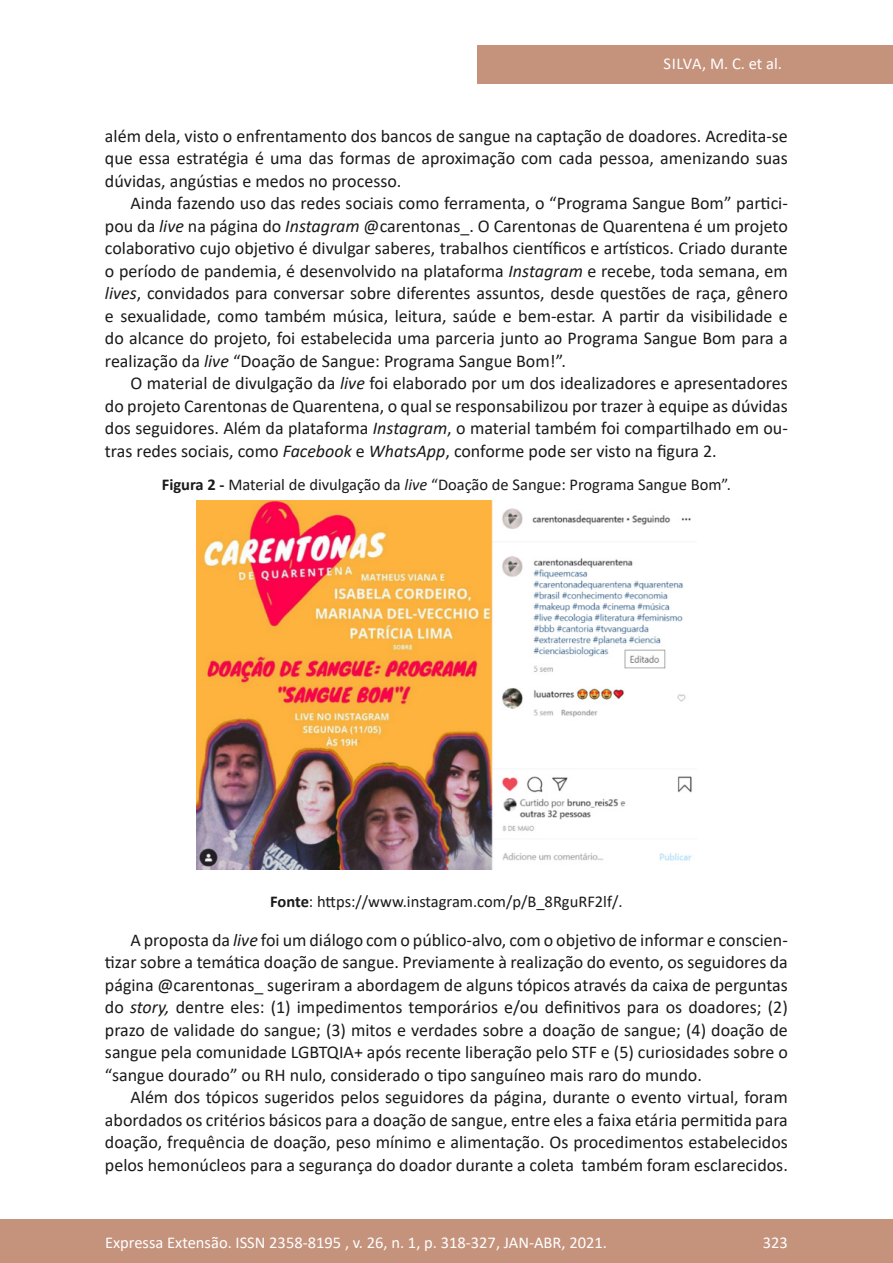
<style>
.page{position:relative;width:893px;height:1263px;background:#fff}
.page>*{position:absolute;margin:0;border:0;box-sizing:border-box;transform-origin:0 0}
.texto{font:18px/22.5px "Calibri";color:#1a1a1a;text-align:justify}
.legenda{font:16.5px "Calibri";color:#1a1a1a}
.t1{font:16.5px "Calibri";color:#fff}
.s1{font-style:italic}
.s2{font-weight:700}
</style>
<div class="page">
<div style="left:0;top:1219px;width:893px;height:44px;background:#c5927c"></div>
<div style="left:477px;top:45px;width:416px;height:39px;background:#c5927c"></div>
<img style="left:197px;top:500px;width:495px;height:369px">
<p class="t1" style="left:663px;top:52px;width:120px">SILVA, M. C. et al.</p>
<p class="texto" style="left:105px;top:124px;width:684px">além dela, visto o enfrentamento dos bancos de sangue na captação de doadores. Acredita-se que essa estratégia é uma das formas de aproximação com cada pessoa, amenizando suas dúvidas, angústias e medos no processo.</p>
<p class="texto" style="left:105px;top:192px;width:684px;text-indent:26px">Ainda fazendo uso das redes sociais como ferramenta, o “Programa Sangue Bom” partici&shy;pou da <span class="s1">live</span> na página do <span class="s1">Instagram</span> @carentonas_. O Carentonas de Quarentena é um projeto colaborativo cujo objetivo é divulgar saberes, trabalhos científicos e artísticos. Criado durante o período de pandemia, é desenvolvido na plataforma <span class="s1">Instagram</span> e recebe, toda semana, em <span class="s1">lives</span>, convidados para conversar sobre diferentes assuntos, desde questões de raça, gênero e sexualidade, como também música, leitura, saúde e bem-estar. A partir da visibilidade e do alcance do projeto, foi estabelecida uma parceria junto ao Programa Sangue Bom para a realização da <span class="s1">live</span> “Doação de Sangue: Programa Sangue Bom!”.</p>
<p class="texto" style="left:105px;top:372px;width:684px;text-indent:26px">O material de divulgação da <span class="s1">live</span> foi elaborado por um dos idealizadores e apresentadores do projeto Carentonas de Quarentena, o qual se responsabilizou por trazer à equipe as dúvidas dos seguidores. Além da plataforma <span class="s1">Instagram</span>, o material também foi compartilhado em ou&shy;tras redes sociais, como <span class="s1">Facebook</span> e <span class="s1">WhatsApp</span>, conforme pode ser visto na figura 2.</p>
<p class="legenda" style="left:162px;top:473px;width:571px"><span class="s2">Figura 2 -</span> Material de divulgação da <span class="s1">live</span> “Doação de Sangue: Programa Sangue Bom”.</p>
<p class="legenda" style="left:270px;top:890px;width:354px"><span class="s2">Fonte</span>: https://www.instagram.com/p/B_8RguRF2lf/.</p>
<p class="texto" style="left:105px;top:928px;width:684px;text-indent:26px">A proposta da <span class="s1">live</span> foi um diálogo com o público-alvo, com o objetivo de informar e conscien&shy;tizar sobre a temática doação de sangue. Previamente à realização do evento, os seguidores da página @carentonas_ sugeriram a abordagem de alguns tópicos através da caixa de perguntas do <span class="s1">story,</span> dentre eles: (1) impedimentos temporários e/ou definitivos para os doadores; (2) prazo de validade do sangue; (3) mitos e verdades sobre a doação de sangue; (4) doação de sangue pela comunidade LGBTQIA+ após recente liberação pelo STF e (5) curiosidades sobre o “sangue dourado” ou RH nulo, considerado o tipo sanguíneo mais raro do mundo.</p>
<p class="texto" style="left:105px;top:1086px;width:684px;text-indent:26px">Além dos tópicos sugeridos pelos seguidores da página, durante o evento virtual, foram abordados os critérios básicos para a doação de sangue, entre eles a faixa etária permitida para doação, frequência de doação, peso mínimo e alimentação. Os procedimentos estabelecidos pelos hemonúcleos para a segurança do doador durante a coleta também foram esclarecidos.</p>
<p class="t1" style="left:105px;top:1230px;width:503px">Expressa Extensão. ISSN 2358-8195 , v. 26, n. 1, p. 318-327, JAN-ABR, 2021.</p>
<p class="t1" style="left:763px;top:1230px;width:27px">323</p>
</div>
